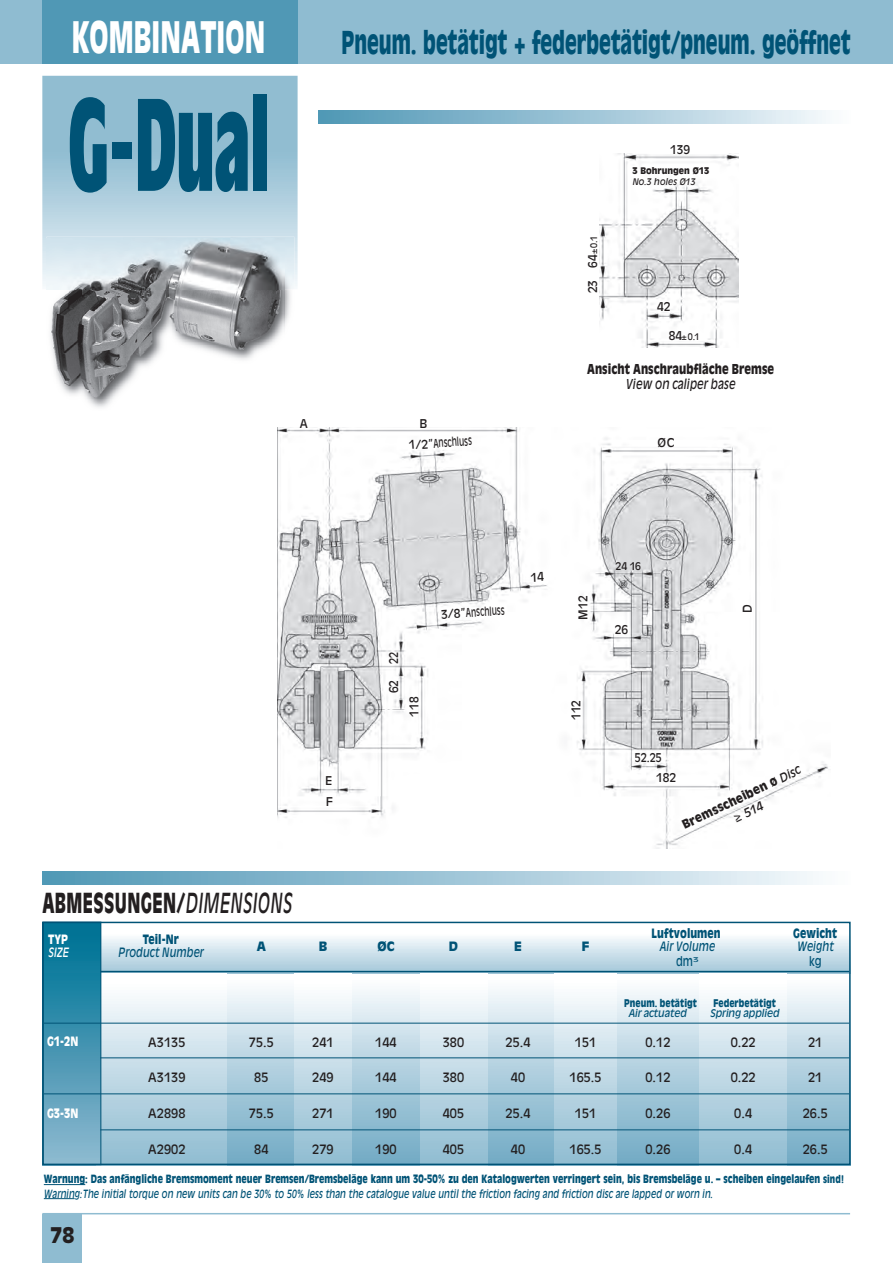
<style>
.page{position:relative;width:893px;height:1263px;background:#fff}
.page>*{position:absolute;margin:0;border:0;box-sizing:border-box;transform-origin:0 0}
.t1{font:700 condensed 128.7px "Antique Olive";color:#005376;scale:.67 1}
.t2{font:900 42.9px "Antique Olive";letter-spacing:.005em;color:#fff;scale:.62 1}
.t3{font:900 31.2px "Antique Olive";color:#005376;scale:.62 1}
.t4{font:900 27.3px "Antique Olive";letter-spacing:.025em;color:#231f20;scale:.62 1}
.t5{font:900 21px "Antique Olive";color:#231f20;scale:.93 1}
.t6{font:900 13.5px "Antique Olive";letter-spacing:.005em;color:#231f20;scale:.8 1}
.t7{font:italic 13.5px "Antique Olive";letter-spacing:.005em;color:#231f20;scale:.8 1}
.t8{font:12.75px "Antique Olive";letter-spacing:.005em;color:#231f20}
.t9{font:italic 12.75px "Antique Olive";letter-spacing:.005em;color:#005376;scale:.8 1}
.t10{font:900 12.75px "Antique Olive";letter-spacing:.005em;color:#005376;scale:.8 1}
.t11{font:900 12.75px "Antique Olive";letter-spacing:.005em;color:#fff;scale:.8 1}
.t12{font:900 12.75px "Antique Olive";letter-spacing:.005em;color:#005376}
.t13{font:12.75px "Antique Olive";color:#005376;scale:.8 1}
.t14{font:italic 12.75px "Antique Olive";color:#fff;scale:.8 1}
.t15{font:12px/20.9px "Antique Olive";color:#231f20}
.t16{font:900 12px/16.6px "Antique Olive";color:#231f20;text-align:center;scale:.95 1}
.t17{font:12px/20.9px "Antique Olive";color:#231f20;scale:.9 1}
.t18{font:900 11.25px/14.2px "Antique Olive";color:#005376;scale:.77 1}
.t19{font:900 10.5px "Antique Olive";letter-spacing:.005em;color:#005376;scale:.8 1}
.t20{font:italic 10.5px "Antique Olive";letter-spacing:-.015em;color:#005376;scale:.95 1}
.t21{font:10.5px "Antique Olive";color:#231f20}
.t22{font:900 9px "Antique Olive";color:#231f20;scale:.95 1}
.t23{font:italic 9px "Antique Olive";color:#231f20;scale:.95 1}
.t24{font:9px "Antique Olive";color:#231f20}
.s1{font-weight:400;font-style:italic}
.s2{font-size:12px}
.s3{font-size:10.5px}
.s4{font-family:"Arial";font-weight:400}
</style>
<div class="page">
<div style="left:42px;top:970px;width:808px;height:195px;background:linear-gradient(to bottom,#fefeff,#6ea8c3)"></div>
<svg style="left:101px;top:925px;width:746px;height:48px"></svg>
<div style="left:96px;top:974px;width:130px;height:191px;background:linear-gradient(to bottom,#fff,#8dbbd0)"></div>
<div style="left:294px;top:974px;width:57px;height:191px;background:linear-gradient(to bottom,#fff,#8dbbd0)"></div>
<div style="left:421px;top:974px;width:66px;height:191px;background:linear-gradient(to bottom,#fff,#8dbbd0)"></div>
<svg style="left:555px;top:973px;width:61px;height:189px"></svg>
<div style="left:699px;top:974px;width:87px;height:191px;background:linear-gradient(to bottom,#fff,#8dbbd0)"></div>
<div style="left:43px;top:922px;width:58px;height:243px;background:linear-gradient(to bottom,#006e91,#8fb9d0)"></div>
<div style="left:42px;top:922px;width:59px;height:243px;border:1px solid #005376"></div>
<hr style="left:100px;top:971px;width:749px;height:1px;background:#005376">
<hr style="left:44px;top:1023px;width:805px;height:1px;background:#005376">
<hr style="left:100px;top:1058px;width:749px;height:1px;background:#005376">
<hr style="left:44px;top:1094px;width:805px;height:1px;background:#005376">
<hr style="left:100px;top:1130px;width:749px;height:1px;background:#005376">
<div style="left:42px;top:922px;width:808px;height:243px;border:2px solid #005376"></div>
<svg style="left:42px;top:872px;width:771px;height:12px;background:#9dc4d6"></svg>
<div style="left:0;top:0;width:892px;height:64px;background:#8fbcd1"></div>
<div style="left:42px;top:0;width:255px;height:64px;background:#5098b5"></div>
<svg style="left:42px;top:76px;width:255px;height:210px;background:#a1c6d8"></svg>
<img style="left:47px;top:237px;width:247px;height:171px">
<img style="left:46px;top:238px;width:238px;height:163px">
<svg style="left:319px;top:111px;width:507px;height:12px;background:#9dc4d6"></svg>
<img style="left:599px;top:154px;width:139px;height:193px">
<img style="left:277px;top:427px;width:551px;height:421px">
<div style="left:42px;top:1214px;width:40px;height:49px;background:#8fbcd1"></div>
<hr style="left:42px;top:1213px;width:808px;height:1px;background:#8fbcd1">
<hr style="left:44px;top:1184px;width:41px;height:1px;background:#005376">
<hr style="left:44px;top:1198px;width:31px;height:1px;background:#005376">
<svg style="left:531px;top:572px;width:13px;height:10px"></svg>
<h2 class="t2" style="left:72px;top:19px;width:313px">KOMBINATION</h2>
<h3 class="t3" style="left:341px;top:30px;width:822px">Pneum. betätigt + federbetätigt/pneum. geöffnet</h3>
<h1 class="t1" style="left:68px;top:95px;width:303px">G-Dual</h1>
<p class="t15" style="left:300px;top:414px;width:9px">A</p>
<p class="t15" style="left:419px;top:414px;width:9px">B</p>
<p class="t15" style="left:408px;top:435px;width:65px;rotate:-4deg">1/2”Anschluss</p>
<p class="t15" style="left:325px;top:771px;width:9px">E<br>F</p>
<p class="t17" style="left:384px;top:664px;width:15px;rotate:-90deg">22</p>
<p class="t15" style="left:384px;top:693px;width:15px;rotate:-90deg">62</p>
<p class="t15" style="left:404px;top:717px;width:22px;rotate:-90deg">118</p>
<p class="t15" style="left:440px;top:605px;width:65px;rotate:-4deg">3/8”Anschluss</p>
<h3 class="t4" style="left:42px;top:892px;width:404px">ABMESSUNGEN/<span class="s1">DIMENSIONS</span></h3>
<p class="t15" style="left:670px;top:140px;width:22px">139</p>
<p class="t24" style="left:590px;top:268px;width:33px;rotate:-90deg"><span class="s2">64</span>±0.1</p>
<p class="t15" style="left:583px;top:293px;width:15px;rotate:-90deg">23</p>
<p class="t22" style="left:632px;top:167px;width:83px">3 Bohrungen Ø13</p>
<p class="t23" style="left:632px;top:178px;width:68px">No.3 holes Ø13</p>
<p class="t15" style="left:657px;top:297px;width:15px">42</p>
<p class="t24" style="left:669px;top:333px;width:32px"><span class="s2">84</span>±0.1</p>
<p class="t6" style="left:587px;top:364px;width:235px">Ansicht Anschraubfläche Bremse</p>
<p class="t7" style="left:626px;top:379px;width:138px">View on caliper base</p>
<p class="t15" style="left:657px;top:432px;width:19px">ØC</p>
<p class="t15" style="left:573px;top:620px;width:25px;rotate:-90deg">M12</p>
<p class="t15" style="left:566px;top:720px;width:22px;rotate:-90deg">112</p>
<p class="t21" style="left:615px;top:562px;width:27px">24 16</p>
<p class="t15" style="left:615px;top:620px;width:15px">26</p>
<p class="t15" style="left:737px;top:613px;width:10px;rotate:-90deg">D</p>
<p class="t17" style="left:656px;top:747px;width:24px;text-indent:-21px">52.25<br>182</p>
<p class="t16" style="left:679px;top:819px;width:138px;rotate:-26deg">Bremsscheiben <span class="s3">Ø</span> <span class="s1">Disc </span><span class="s4">≥</span> <span class="s1">514</span></p>
<p class="t11" style="left:48px;top:934px;width:26px">TYP</p>
<p class="t10" style="left:143px;top:934px;width:46px">Teil-Nr</p>
<p class="t14" style="left:48px;top:947px;width:27px">SIZE</p>
<p class="t9" style="left:118px;top:947px;width:108px">Product Number</p>
<p class="t12" style="left:257px;top:941px;width:11px">A</p>
<p class="t12" style="left:319px;top:941px;width:10px">B</p>
<p class="t12" style="left:377px;top:941px;width:19px">ØC</p>
<p class="t12" style="left:449px;top:941px;width:11px">D</p>
<p class="t12" style="left:514px;top:941px;width:9px">E</p>
<p class="t12" style="left:581px;top:941px;width:9px">F</p>
<p class="t10" style="left:651px;top:928px;width:88px">Luftvolumen</p>
<p class="t10" style="left:793px;top:928px;width:56px">Gewicht</p>
<p class="t9" style="left:660px;top:941px;width:70px">Air Volume</p>
<p class="t9" style="left:797px;top:941px;width:47px">Weight</p>
<p class="t13" style="left:676px;top:956px;width:30px">dm<sup>3</sup></p>
<p class="t13" style="left:809px;top:956px;width:17px">kg</p>
<p class="t19" style="left:624px;top:999px;width:92px">Pneum. betätigt</p>
<p class="t19" style="left:713px;top:999px;width:80px">Federbetätigt</p>
<p class="t20" style="left:628px;top:1009px;width:62px">Air actuated</p>
<p class="t20" style="left:710px;top:1009px;width:74px">Spring applied</p>
<p class="t11" style="left:47px;top:1036px;width:41px">G1-2N</p>
<p class="t8" style="left:148px;top:1037px;width:39px">A3135</p>
<p class="t8" style="left:249px;top:1037px;width:27px">75.5</p>
<p class="t8" style="left:312px;top:1037px;width:23px">241</p>
<p class="t8" style="left:375px;top:1037px;width:23px">144</p>
<p class="t8" style="left:443px;top:1037px;width:23px">380</p>
<p class="t8" style="left:505px;top:1037px;width:27px">25.4</p>
<p class="t8" style="left:575px;top:1037px;width:23px">151</p>
<p class="t8" style="left:645px;top:1037px;width:27px">0.12</p>
<p class="t8" style="left:730px;top:1037px;width:27px">0.22</p>
<p class="t8" style="left:808px;top:1037px;width:16px">21</p>
<p class="t8" style="left:148px;top:1072px;width:39px">A3139</p>
<p class="t8" style="left:254px;top:1072px;width:16px">85</p>
<p class="t8" style="left:312px;top:1072px;width:23px">249</p>
<p class="t8" style="left:375px;top:1072px;width:23px">144</p>
<p class="t8" style="left:443px;top:1072px;width:23px">380</p>
<p class="t8" style="left:511px;top:1072px;width:16px">40</p>
<p class="t8" style="left:569px;top:1072px;width:34px">165.5</p>
<p class="t8" style="left:645px;top:1072px;width:27px">0.12</p>
<p class="t8" style="left:730px;top:1072px;width:27px">0.22</p>
<p class="t8" style="left:808px;top:1072px;width:16px">21</p>
<p class="t11" style="left:47px;top:1108px;width:41px">G3-3N</p>
<p class="t8" style="left:148px;top:1108px;width:39px">A2898</p>
<p class="t8" style="left:249px;top:1108px;width:27px">75.5</p>
<p class="t8" style="left:312px;top:1108px;width:23px">271</p>
<p class="t8" style="left:375px;top:1108px;width:23px">190</p>
<p class="t8" style="left:443px;top:1108px;width:23px">405</p>
<p class="t8" style="left:505px;top:1108px;width:27px">25.4</p>
<p class="t8" style="left:575px;top:1108px;width:23px">151</p>
<p class="t8" style="left:645px;top:1108px;width:27px">0.26</p>
<p class="t8" style="left:734px;top:1108px;width:19px">0.4</p>
<p class="t8" style="left:802px;top:1108px;width:27px">26.5</p>
<p class="t8" style="left:148px;top:1144px;width:39px">A2902</p>
<p class="t8" style="left:254px;top:1144px;width:16px">84</p>
<p class="t8" style="left:312px;top:1144px;width:23px">279</p>
<p class="t8" style="left:375px;top:1144px;width:23px">190</p>
<p class="t8" style="left:443px;top:1144px;width:23px">405</p>
<p class="t8" style="left:511px;top:1144px;width:16px">40</p>
<p class="t8" style="left:569px;top:1144px;width:34px">165.5</p>
<p class="t8" style="left:645px;top:1144px;width:27px">0.26</p>
<p class="t8" style="left:734px;top:1144px;width:19px">0.4</p>
<p class="t8" style="left:802px;top:1144px;width:27px">26.5</p>
<p class="t18" style="left:44px;top:1173px;width:1041px">Warnung: Das anfängliche Bremsmoment neuer Bremsen/Bremsbeläge kann um 30-50% zu den Katalogwerten verringert sein, bis Bremsbeläge u. – scheiben eingelaufen <span class="s3">sind!<br></span><span class="s1">Warning: The initial torque on new units can be 30% to 50% less than the catalogue value until the friction facing and friction disc are lapped or worn in.</span></p>
<h3 class="t5" style="left:50px;top:1227px;width:27px">78</h3>
</div>
